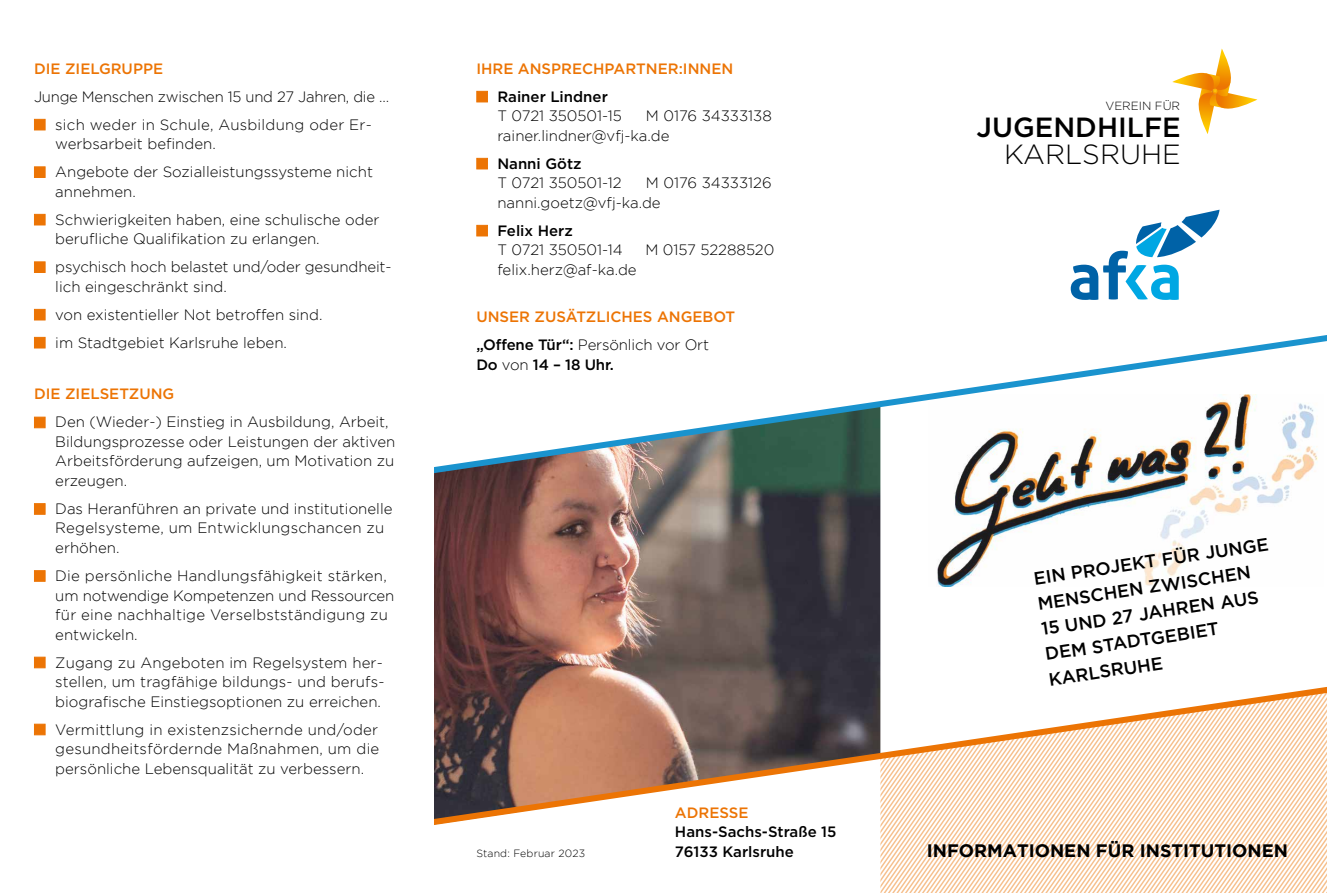
<style>
.page{position:relative;width:1327px;height:893px;background:#fff}
.page>*{position:absolute;margin:0;border:0;box-sizing:border-box;transform-origin:0 0}
.t1{font:500 27.75px "Gotham";color:#000}
.t2{font:300 27.75px "Gotham";color:#000}
.t3{font:500 18px/25.7px "Gotham";color:#000}
.t4{font:700 18px "Gotham";color:#000}
.t5{font:300 15px/19.5px "Gotham";color:#000}
.t6{font:500 15px/28px "Gotham";color:#ec7404}
.t7{font:500 15px/19.5px "Gotham";color:#000}
.t8{font:300 11.85px "Gotham";color:#000}
.t9{font:300 10.5px "Gotham";letter-spacing:.015em;color:#000}
.s1{color:#000}
.s2{font-weight:300;color:#000}
.s3{font-weight:300}
</style>
<div class="page">
<img style="left:434px;top:477px;width:446px;height:205px">
<img style="left:937px;top:477px;width:366px;height:110px">
<svg style="left:1051px;top:829px;width:276px;height:64px"></svg>
<div style="left:476px;top:91px;width:12px;height:11px;background:#ec7404;border:1px solid #ec7404"></div>
<div style="left:476px;top:158px;width:12px;height:11px;background:#ec7404;border:1px solid #ec7404"></div>
<div style="left:476px;top:225px;width:12px;height:11px;background:#ec7404;border:1px solid #ec7404"></div>
<div style="left:34px;top:119px;width:12px;height:11px;background:#ec7404;border:1px solid #ec7404"></div>
<div style="left:34px;top:166px;width:12px;height:12px;background:#ec7404;border:1px solid #ec7404"></div>
<div style="left:34px;top:214px;width:12px;height:11px;background:#ec7404;border:1px solid #ec7404"></div>
<div style="left:34px;top:261px;width:12px;height:12px;background:#ec7404;border:1px solid #ec7404"></div>
<div style="left:34px;top:309px;width:12px;height:11px;background:#ec7404;border:1px solid #ec7404"></div>
<div style="left:34px;top:337px;width:12px;height:11px;background:#ec7404;border:1px solid #ec7404"></div>
<div style="left:34px;top:417px;width:12px;height:11px;background:#ec7404;border:1px solid #ec7404"></div>
<div style="left:34px;top:503px;width:12px;height:12px;background:#ec7404;border:1px solid #ec7404"></div>
<div style="left:34px;top:570px;width:12px;height:12px;background:#ec7404;border:1px solid #ec7404"></div>
<div style="left:34px;top:657px;width:12px;height:11px;background:#ec7404;border:1px solid #ec7404"></div>
<div style="left:34px;top:724px;width:12px;height:11px;background:#ec7404;border:1px solid #ec7404"></div>
<img style="left:1200px;top:91px;width:7px;height:2px">
<img style="left:1198px;top:93px;width:12px;height:41px">
<img style="left:1207px;top:91px;width:2px;height:17px">
<img style="left:1209px;top:91px;width:48px;height:34px">
<img style="left:1212px;top:97px;width:18px;height:2px">
<img style="left:1212px;top:49px;width:35px;height:48px">
<img style="left:1216px;top:73px;width:6px;height:18px">
<img style="left:1172px;top:73px;width:44px;height:18px">
<svg style="left:1211px;top:88px;width:7px;height:7px"></svg>
<svg style="left:434px;top:335px;width:893px;height:142px"></svg>
<svg style="left:434px;top:682px;width:893px;height:147px"></svg>
<svg style="left:1070px;top:210px;width:149px;height:90px"></svg>
<p class="t6" style="left:34px;top:54px;width:131px">DIE ZIELGRUPPE</p>
<p class="t5" style="left:34px;top:82px;width:357px;line-height:28px;text-align:center">Junge Menschen zwischen 15 und 27 Jahren, die … sich weder in Schule, Ausbildung oder Er-</p>
<p class="t5" style="left:55px;top:130px;width:319px;line-height:28px">werbsarbeit befinden.<br>Angebote der Sozialleistungssysteme nicht</p>
<p class="t5" style="left:55px;top:177px;width:326px;line-height:28px">annehmen.<br>Schwierigkeiten haben, eine schulische oder</p>
<p class="t5" style="left:55px;top:225px;width:338px;line-height:28px">berufliche Qualifikation zu erlangen. psychisch hoch belastet und/oder gesundheit-</p>
<p class="t5" style="left:55px;top:272px;width:269px;line-height:28px">lich eingeschränkt sind.<br>von existentieller Not betroffen sind. im Stadtgebiet Karlsruhe leben.</p>
<p class="t6" style="left:34px;top:380px;width:142px">DIE ZIELSETZUNG</p>
<p class="t5" style="left:55px;top:412px;width:342px">Den (Wieder-) Einstieg in Ausbildung, Arbeit, Bildungsprozesse oder Leistungen der aktiven Arbeitsförderung aufzeigen, um Motivation zu erzeugen.</p>
<p class="t5" style="left:55px;top:499px;width:339px">Das Heranführen an private und institutionelle<br>Regelsysteme, um Entwicklungschancen zu erhöhen.</p>
<p class="t5" style="left:55px;top:566px;width:340px">Die persönliche Handlungsfähigkeit stärken, um notwendige Kompetenzen und Ressourcen für eine nachhaltige Verselbstständigung zu entwickeln.</p>
<p class="t5" style="left:55px;top:652px;width:331px;text-align:justify">Zugang zu Angeboten im Regelsystem her&shy;stellen, um tragfähige bildungs- und berufs&shy;biografische Einstiegsoptionen zu erreichen.</p>
<p class="t5" style="left:55px;top:719px;width:325px;text-align:justify">Vermittlung in existenzsichernde und/oder gesundheitsfördernde Maßnahmen, um die persönliche Lebensqualität zu verbessern.</p>
<p class="t6" style="left:476px;top:54px;width:258px">IHRE ANSPRECHPARTNER:INNEN</p>
<p class="t7" style="left:497px;top:86px;width:112px">Rainer Lindner</p>
<p class="t5" style="left:497px;top:106px;width:126px">T 0721 350501-15</p>
<p class="t5" style="left:497px;top:106px;width:276px;text-indent:148px">M 0176 34333138 rainer.lindner@vfj-ka.de</p>
<p class="t7" style="left:497px;top:153px;width:86px">Nanni Götz</p>
<p class="t5" style="left:497px;top:173px;width:126px">T 0721 350501-12</p>
<p class="t5" style="left:497px;top:173px;width:276px;text-indent:148px">M 0176 34333126 nanni.goetz@vfj-ka.de</p>
<p class="t7" style="left:497px;top:221px;width:77px">Felix Herz</p>
<p class="t5" style="left:497px;top:240px;width:127px">T 0721 350501-14</p>
<p class="t5" style="left:645px;top:240px;width:130px">M 0157 52288520</p>
<p class="t5" style="left:497px;top:259px;width:141px">felix.herz@af-ka.de</p>
<p class="t6" style="left:476px;top:303px;width:260px">UNSER ZUSÄTZLICHES ANGEBOT <span class="s1">„Offene Tür“:</span> <span class="s2">Persönlich vor Ort</span></p>
<p class="t7" style="left:476px;top:354px;width:139px">Do <span class="s3">von</span> 14 – 18 Uhr.</p>
<p class="t8" style="left:1105px;top:98px;width:76px">VEREIN FÜR</p>
<h1 class="t1" style="left:976px;top:109px;width:206px">JUGENDHILFE</h1>
<h1 class="t2" style="left:1004px;top:136px;width:178px">KARLSRUHE</h1>
<p class="t3" style="left:1032px;top:565px;width:239px;rotate:-8deg">EIN PROJEKT FÜR JUNGE<br>MENSCHEN ZWISCHEN<br>15 UND 27 JAHREN AUS<br>DEM STADTGEBIET<br>KARLSRUHE</p>
<p class="t6" style="left:675px;top:798px;width:75px">ADRESSE</p>
<p class="t7" style="left:675px;top:822px;width:163px">Hans-Sachs-Straße 15<br>76133 Karlsruhe</p>
<p class="t9" style="left:476px;top:848px;width:110px">Stand: Februar 2023</p>
<p class="t4" style="left:927px;top:840px;width:363px">INFORMATIONEN FÜR INSTITUTIONEN</p>
</div>
